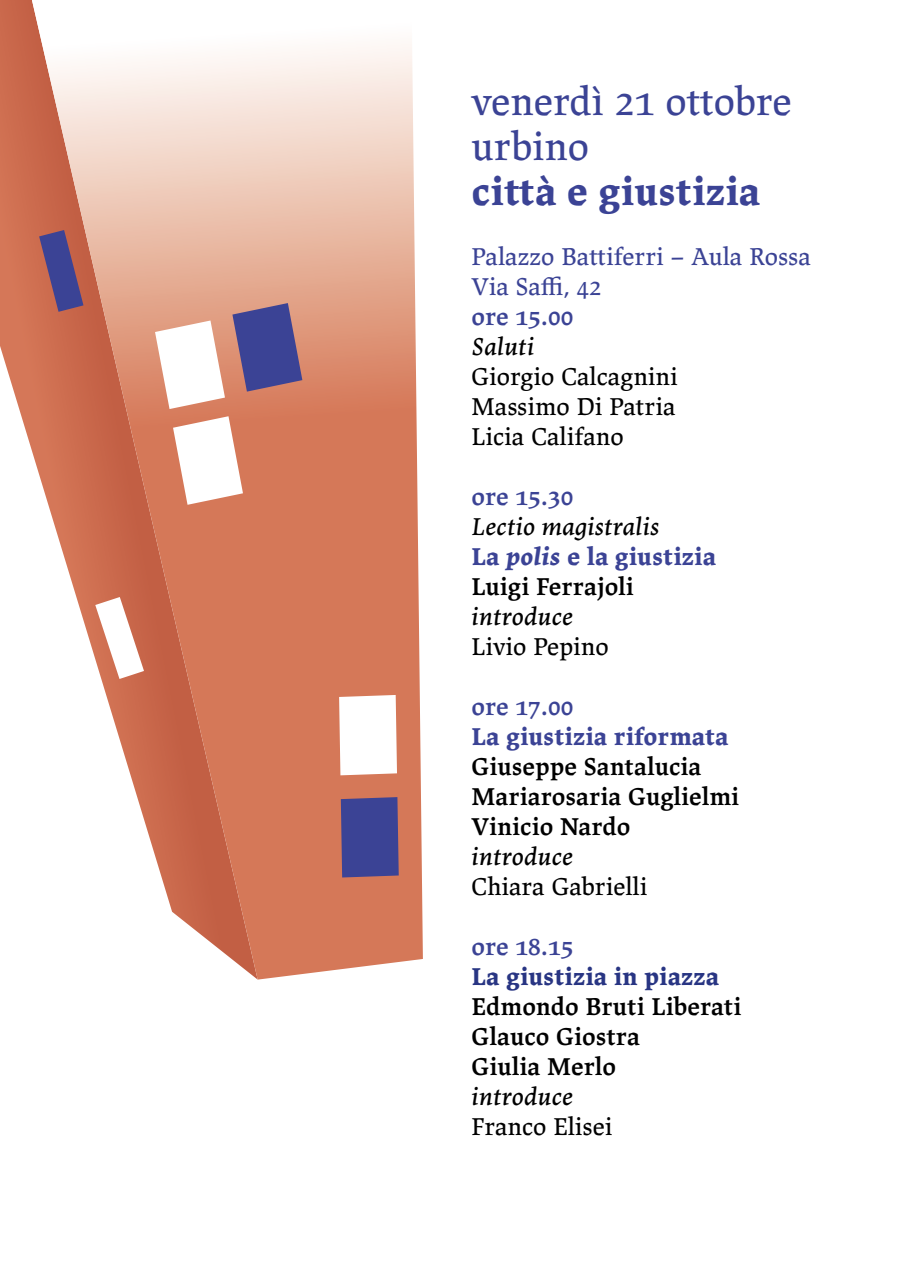
<style>
.page{position:relative;width:922px;height:1276px;background:#fff}
.page>*{position:absolute;margin:0;border:0;box-sizing:border-box;transform-origin:0 0}
.t1{font:40px/45px "Lapture";letter-spacing:-.005em;color:#3b4395}
.t2{font:700 40px "Lapture";color:#3b4395}
.t3{font:600 25px/30px "Lapture";color:#000}
.t4{font:italic 25px/30px "Lapture";color:#000}
.t5{font:25px/30px "Lapture";color:#000;text-align:justify}
.t6{font:25px/30px "Lapture";color:#3b4395}
.t7{font:600 25px "Lapture";letter-spacing:-.005em;color:#3b4395}
.t8{font:700 25px "Lapture";color:#3b4395}
.t9{font:700 25px "Lapture";color:#283583}
.s1{font-weight:700;font-style:normal;color:#3b4395}
.s2{font-weight:700;color:#3b4395}
.s3{font-weight:600;font-style:normal}
</style>
<div class="page">
<svg style="left:0;top:0;width:32px;height:451px;background:#d48065"></svg>
<svg style="left:32px;top:1px;width:391px;height:978px"></svg>
<div style="left:341px;top:797px;width:57px;height:80px;background:#3b4395"></div>
<svg style="left:339px;top:695px;width:58px;height:80px"></svg>
<svg style="left:155px;top:320px;width:70px;height:89px"></svg>
<svg style="left:232px;top:303px;width:70px;height:88px;background:#68598c"></svg>
<svg style="left:173px;top:416px;width:70px;height:89px"></svg>
<svg style="left:95px;top:597px;width:49px;height:82px"></svg>
<svg style="left:39px;top:230px;width:44px;height:82px;background:#795273"></svg>
<h1 class="t1" style="left:471px;top:79px;width:322px">venerdì 21 ottobre urbino</h1>
<h1 class="t2" style="left:471px;top:166px;width:290px">città e giustizia</h1>
<p class="t6" style="left:471px;top:242px;width:340px">Palazzo Battiferri – Aula Rossa<br>Via Saffi, 42</p>
<p class="t7" style="left:471px;top:301px;width:103px">ore 15.00</p>
<p class="t4" style="left:471px;top:332px;width:64px">Saluti</p>
<p class="t5" style="left:471px;top:362px;width:208px">Giorgio Calcagnini Massimo Di Patria Licia Califano</p>
<p class="t7" style="left:471px;top:481px;width:103px">ore 15.30</p>
<p class="t4" style="left:471px;top:512px;width:246px">Lectio magistralis<br><span class="s1">La</span> <span class="s2">polis</span> <span class="s1">e la giustizia<br></span><span class="s3">Luigi Ferrajoli</span></p>
<p class="t4" style="left:471px;top:602px;width:103px">introduce</p>
<p class="t5" style="left:471px;top:632px;width:138px">Livio Pepino</p>
<p class="t7" style="left:471px;top:691px;width:103px">ore 17.00</p>
<p class="t8" style="left:471px;top:721px;width:259px">La giustizia riformata</p>
<p class="t3" style="left:471px;top:752px;width:269px">Giuseppe Santalucia<br>Mariarosaria Guglielmi<br>Vinicio Nardo</p>
<p class="t4" style="left:471px;top:842px;width:103px">introduce</p>
<p class="t5" style="left:471px;top:872px;width:177px">Chiara Gabrielli</p>
<p class="t7" style="left:471px;top:931px;width:103px">ore 18.15</p>
<p class="t9" style="left:471px;top:961px;width:249px">La giustizia in piazza</p>
<p class="t3" style="left:471px;top:992px;width:271px">Edmondo Bruti Liberati<br>Glauco Giostra<br>Giulia Merlo</p>
<p class="t4" style="left:471px;top:1082px;width:103px">introduce</p>
<p class="t5" style="left:471px;top:1112px;width:142px">Franco Elisei</p>
</div>
